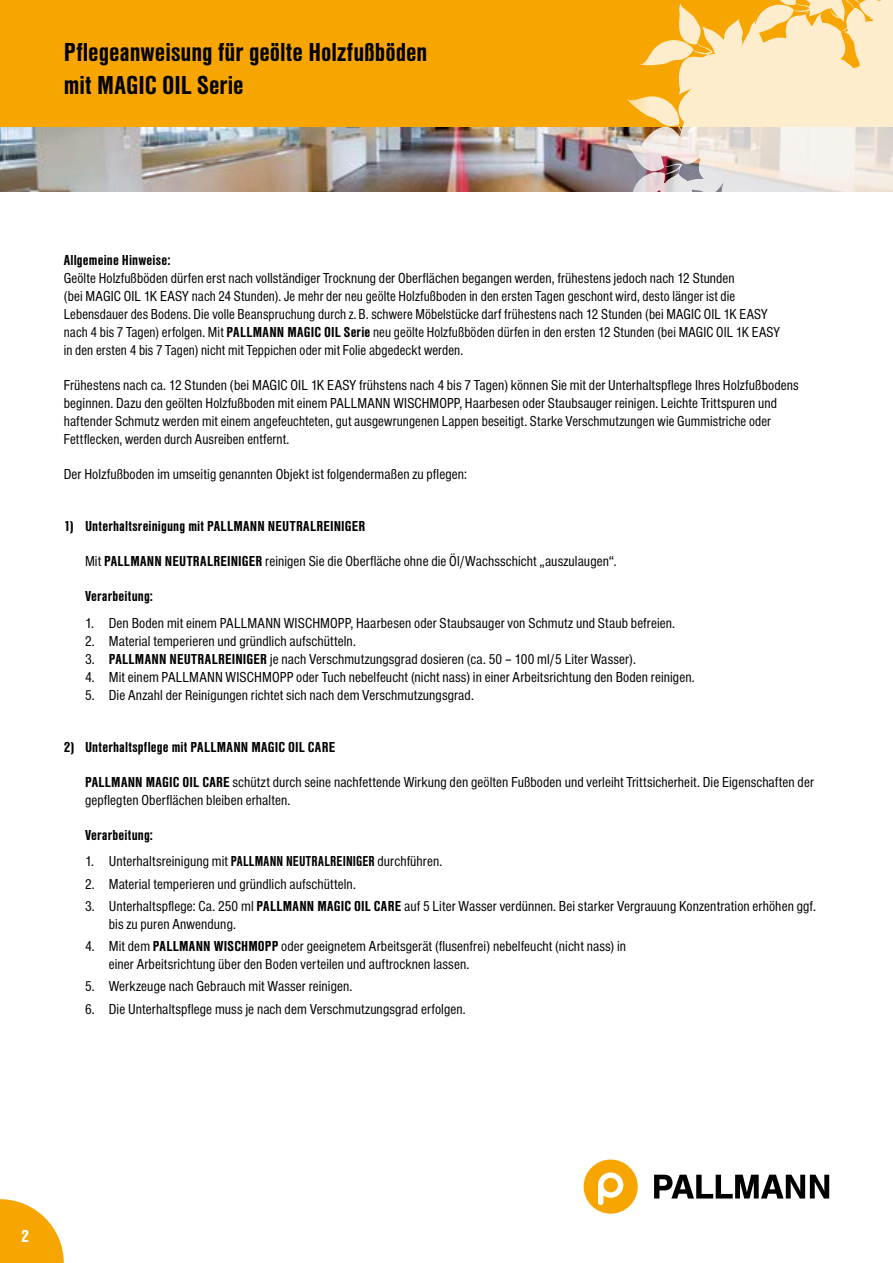
<style>
.page{position:relative;width:893px;height:1263px;background:#fff}
.page>*{position:absolute;margin:0;border:0;box-sizing:border-box;transform-origin:0 0}
.t1{font:700 27px/33px "Nimbus San Con";color:#000;scale:1.1 1}
.t2{font:700 18px "Nimbus San Con";color:#fff;scale:1.1 1}
.t3{font:15px/18px "Nimbus San Con";letter-spacing:.005em;color:#000}
.t4{font:700 15px "Nimbus San Con";letter-spacing:.01em;color:#000;scale:1.1 1}
.s1{font-weight:700}
</style>
<div class="page">
<svg style="left:0;top:1199px;width:64px;height:64px"></svg>
<div style="left:0;top:0;width:893px;height:128px;background:#f7a500"></div>
<img style="left:0;top:128px;width:627px;height:63px">
<img style="left:627px;top:40px;width:48px;height:152px">
<svg style="left:675px;top:0;width:218px;height:192px;background:#f5e1bb"></svg>
<div style="left:584px;top:1159px;width:54px;height:54px;background:#f7a500;border-radius:50%"></div>
<svg style="left:598px;top:1172px;width:25px;height:33px"></svg>
<svg style="left:654px;top:1175px;width:175px;height:23px"></svg>
<h1 class="t1" style="left:64px;top:36px;width:332px">Pflegeanweisung für geölte Holzfußböden mit MAGIC OIL Serie</h1>
<p class="t4" style="left:64px;top:252px;width:99px">Allgemeine Hinweise:</p>
<p class="t3" style="left:64px;top:269px;width:718px">Geölte Holzfußböden dürfen erst nach vollständiger Trocknung der Oberflächen begangen werden, frühestens jedoch nach 12 Stunden<br>(bei MAGIC OIL 1K EASY nach 24 Stunden). Je mehr der neu geölte Holzfußboden in den ersten Tagen geschont wird, desto länger ist die Lebensdauer des Bodens. Die volle Beanspruchung durch z. B. schwere Möbelstücke darf frühestens nach 12 Stunden (bei MAGIC OIL 1K EASY nach 4 bis 7 Tagen) erfolgen. Mit <span class="s1">PALLMANN MAGIC OIL Serie</span> neu geölte Holzfußböden dürfen in den ersten 12 Stunden (bei MAGIC OIL 1K EASY in den ersten 4 bis 7 Tagen) nicht mit Teppichen oder mit Folie abgedeckt werden.</p>
<p class="t3" style="left:64px;top:376px;width:736px">Frühestens nach ca. 12 Stunden (bei MAGIC OIL 1K EASY frühstens nach 4 bis 7 Tagen) können Sie mit der Unterhaltspflege Ihres Holzfußbodens beginnen. Dazu den geölten Holzfußboden mit einem PALLMANN WISCHMOPP, Haarbesen oder Staubsauger reinigen. Leichte Trittspuren und haftender Schmutz werden mit einem angefeuchteten, gut ausgewrungenen Lappen beseitigt. Starke Verschmutzungen wie Gummistriche oder Fettflecken, werden durch Ausreiben entfernt.</p>
<p class="t3" style="left:64px;top:465px;width:405px">Der Holzfußboden im umseitig genannten Objekt ist folgendermaßen zu pflegen:</p>
<p class="t4" style="left:64px;top:518px;width:276px">1) Unterhaltsreinigung mit PALLMANN NEUTRALREINIGER</p>
<p class="t3" style="left:85px;top:552px;width:533px">Mit <span class="s1">PALLMANN NEUTRALREINIGER</span> reinigen Sie die Oberfläche ohne die Öl / Wachsschicht „auszulaugen“.</p>
<p class="t4" style="left:85px;top:588px;width:63px">Verarbeitung:</p>
<p class="t3" style="left:85px;top:614px;width:592px">1. Den Boden mit einem PALLMANN WISCHMOPP, Haarbesen oder Staubsauger von Schmutz und Staub befreien.</p>
<p class="t3" style="left:85px;top:632px;width:272px">2. Material temperieren und gründlich aufschütteln.</p>
<p class="t3" style="left:85px;top:650px;width:552px">3. <span class="s1">PALLMANN NEUTRALREINIGER</span> je nach Verschmutzungsgrad dosieren (ca. 50 – 100 ml / 5 Liter Wasser).</p>
<p class="t3" style="left:85px;top:668px;width:611px">4. Mit einem PALLMANN WISCHMOPP oder Tuch nebelfeucht (nicht nass) in einer Arbeitsrichtung den Boden reinigen.</p>
<p class="t3" style="left:85px;top:686px;width:390px">5. Die Anzahl der Reinigungen richtet sich nach dem Verschmutzungsgrad.</p>
<p class="t4" style="left:64px;top:739px;width:248px">2) Unterhaltspflege mit PALLMANN MAGIC OIL CARE</p>
<p class="t3" style="left:85px;top:773px;width:730px"><span class="s1">PALLMANN MAGIC OIL CARE</span> schützt durch seine nachfettende Wirkung den geölten Fußboden und verleiht Trittsicherheit. Die Eigenschaften der gepflegten Oberflächen bleiben erhalten.</p>
<p class="t4" style="left:85px;top:827px;width:63px">Verarbeitung:</p>
<p class="t3" style="left:85px;top:853px;width:359px">1. Unterhaltsreinigung mit <span class="s1">PALLMANN NEUTRALREINIGER</span> durchführen.</p>
<p class="t3" style="left:85px;top:875px;width:272px">2. Material temperieren und gründlich aufschütteln.</p>
<p class="t3" style="left:109px;top:897px;width:709px;text-indent:-24px">3. Unterhaltspflege: Ca. 250 ml <span class="s1">PALLMANN MAGIC OIL CARE</span> auf 5 Liter Wasser verdünnen. Bei starker Vergrauung Konzentration erhöhen ggf. bis zu puren Anwendung.</p>
<p class="t3" style="left:109px;top:937px;width:519px;text-indent:-24px">4. Mit dem <span class="s1">PALLMANN WISCHMOPP</span> oder geeignetem Arbeitsgerät (flusenfrei) nebelfeucht (nicht nass) in einer Arbeitsrichtung über den Boden verteilen und auftrocknen lassen.</p>
<p class="t3" style="left:85px;top:978px;width:269px">5. Werkzeuge nach Gebrauch mit Wasser reinigen.</p>
<p class="t3" style="left:85px;top:1000px;width:382px">6. Die Unterhaltspflege muss je nach dem Verschmutzungsgrad erfolgen.</p>
<p class="t2" style="left:21px;top:1226px;width:9px">2</p>
</div>
